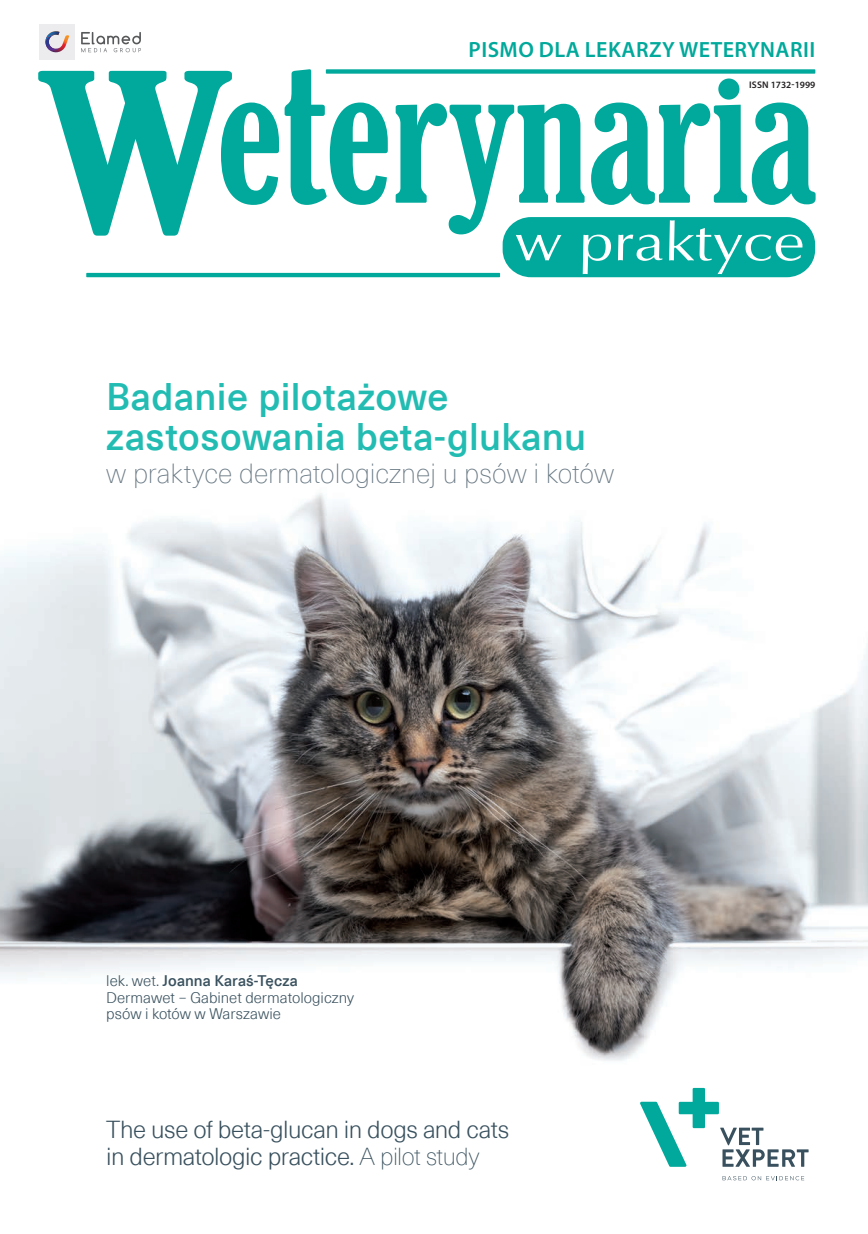
<style>
.page{position:relative;width:868px;height:1234px;background:#fff}
.page>*{position:absolute;margin:0;border:0;box-sizing:border-box;transform-origin:0 0}
.t1{font:500 37.5px/40.5px "Neue Haas Unica Pro";letter-spacing:.01em;color:#22bcb3}
.t2{font:100 27px "Neue Haas Unica Pro";color:#687883}
.t3{font:300 24px/27px "Neue Haas Unica Pro";letter-spacing:-.02em;color:#39515e}
.t4{font:600 22.05px "Myriad Pro";letter-spacing:.02em;color:#00a99b}
.t5{font:300 15px/16.5px "Neue Haas Unica Pro";color:#39515e}
.t6{font:600 9.6px "Myriad Pro";color:#231f20}
.s1{font-weight:500}
.s2{font-weight:100}
</style>
<div class="page">
<svg style="left:38px;top:69px;width:777px;height:208px"></svg>
<div style="left:326px;top:69px;width:489px;height:5px;background:#00a99b"></div>
<div style="left:39px;top:24px;width:36px;height:35px;background:#ececee"></div>
<svg style="left:45px;top:31px;width:24px;height:22px"></svg>
<svg style="left:81px;top:32px;width:60px;height:20px"></svg>
<img style="left:0;top:493px;width:867px;height:568px">
<svg style="left:640px;top:1087px;width:168px;height:79px"></svg>
<svg style="left:722px;top:1176px;width:82px;height:3px"></svg>
<h3 class="t4" style="left:468px;top:38px;width:348px">PISMO DLA LEKARZY WETERYNARII</h3>
<p class="t6" style="left:749px;top:79px;width:68px">ISSN 1732-1999</p>
<h1 class="t1" style="left:106px;top:376px;width:481px">Badanie pilotażowe zastosowania beta-glukanu</h1>
<h2 class="t2" style="left:106px;top:458px;width:509px">w praktyce dermatologicznej u psów i kotów</h2>
<p class="t5" style="left:106px;top:972px;width:249px">lek. wet. <span class="s1">Joanna Karaś-Tęcza<br></span>Dermawet − Gabinet dermatologiczny psów i kotów w Warszawie</p>
<h3 class="t3" style="left:106px;top:1115px;width:404px">The use of beta-glucan in dogs and cats in dermatologic practice. <span class="s2">A pilot study</span></h3>
</div>
